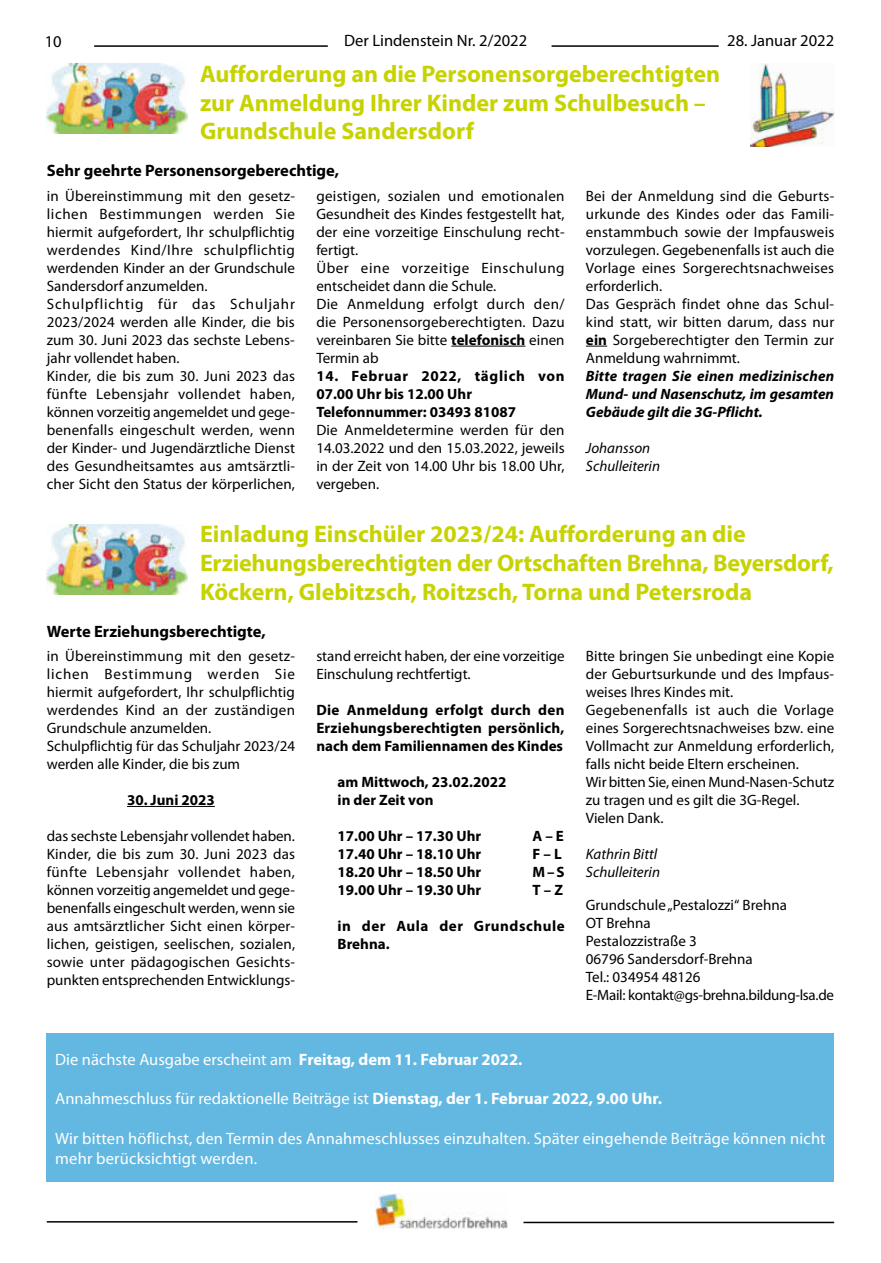
<style>
.page{position:relative;width:881px;height:1263px;background:#fff}
.page>*{position:absolute;margin:0;border:0;box-sizing:border-box;transform-origin:0 0}
.t1{font:700 24px/28.8px "Myriad Pro";color:#c7d300}
.t2{font:16.5px/19.8px "Myriad Pro";letter-spacing:.01em;color:#fff}
.t3{font:700 16.5px "Myriad Pro";color:#000}
.t4{font:16.5px "Myriad Pro";color:#000}
.t5{font:15px/18px "Myriad Pro";letter-spacing:.005em;color:#000}
.t6{font:700 15px/18px "Myriad Pro";color:#000}
.t7{font:italic 700 15px/18px "Myriad Pro";color:#000;text-align:justify}
.t8{font:italic 15px/18px "Myriad Pro";color:#000}
.t9{font:700 15px/18px "Myriad Pro";letter-spacing:.035em;color:#000}
.s1{font-weight:700}
</style>
<div class="page">
<hr style="left:94px;top:45px;width:234px;height:2px;background:#000">
<hr style="left:551px;top:45px;width:282px;height:2px;background:#000">
<div style="left:718px;top:33px;width:120px;height:15px;background:#fff"></div>
<hr style="left:47px;top:1221px;width:310px;height:1px;background:#000">
<hr style="left:523px;top:1222px;width:310px;height:1px;background:#000">
<img style="left:375px;top:1194px;width:132px;height:34px">
<hr style="left:451px;top:346px;width:74px;height:1px;background:#000">
<svg style="left:585px;top:346px;width:22px;height:1px"></svg>
<img style="left:47px;top:64px;width:140px;height:70px">
<img style="left:47px;top:524px;width:140px;height:70px">
<img style="left:750px;top:64px;width:83px;height:82px">
<hr style="left:127px;top:806px;width:88px;height:1px;background:#000">
<div style="left:47px;top:1033px;width:786px;height:149px;background:#63b8e1"></div>
<p class="t4" style="left:45px;top:32px;width:18px">10</p>
<p class="t4" style="left:344px;top:31px;width:184px">Der Lindenstein Nr. 2/2022</p>
<p class="t4" style="left:727px;top:30px;width:108px">28. Januar 2022</p>
<h1 class="t1" style="left:200px;top:59px;width:521px">Aufforderung an die Personensorgeberechtigten zur Anmeldung Ihrer Kinder zum Schulbesuch –<br>Grundschule Sandersdorf</h1>
<p class="t3" style="left:47px;top:160px;width:293px">Sehr geehrte Personensorgeberechtige,</p>
<p class="t5" style="left:47px;top:186px;width:250px">in Übereinstimmung mit den gesetz&shy;lichen Bestimmungen werden Sie hiermit aufgefordert, Ihr schulpflichtig werdendes Kind/Ihre schulpflichtig werdenden Kinder an der Grundschule Sandersdorf anzumelden.<br>Schulpflichtig für das Schuljahr 2023/2024 werden alle Kinder, die bis zum 30. Juni 2023 das sechste Lebens&shy;jahr vollendet haben.<br>Kinder, die bis zum 30. Juni 2023 das fünfte Lebensjahr vollendet haben, können vorzeitig angemeldet und gege&shy;benenfalls eingeschult werden, wenn der Kinder- und Jugendärztliche Dienst des Gesundheitsamtes aus amtsärztli&shy;cher Sicht den Status der körperlichen,</p>
<p class="t5" style="left:316px;top:186px;width:250px">geistigen, sozialen und emotionalen<br>Gesundheit des Kindes festgestellt hat, der eine vorzeitige Einschulung recht&shy;fertigt.<br>Über eine vorzeitige Einschulung entscheidet dann die Schule.<br>Die Anmeldung erfolgt durch den/ die Personensorgeberechtigten. Dazu vereinbaren Sie bitte <span class="s1">telefonisch</span> einen<br>Termin ab</p>
<p class="t5" style="left:585px;top:186px;width:250px">Bei der Anmeldung sind die Geburts&shy;urkunde des Kindes oder das Famili&shy;enstammbuch sowie der Impfausweis vorzulegen. Gegebenenfalls ist auch die Vorlage eines Sorgerechtsnachweises erforderlich.<br>Das Gespräch findet ohne das Schul&shy;kind statt, wir bitten darum, dass nur <span class="s1">ein</span> Sorgeberechtigter den Termin zur Anmeldung wahrnimmt.</p>
<p class="t7" style="left:585px;top:366px;width:250px">Bitte tragen Sie einen medizinischen Mund- und Nasenschutz, im gesamten Gebäude gilt die 3G-Pflicht.</p>
<p class="t8" style="left:585px;top:438px;width:76px">Johansson<br>Schulleiterin</p>
<p class="t6" style="left:316px;top:366px;width:250px">14. Februar 2022, täglich von<br>07.00 Uhr bis 12.00 Uhr<br>Telefonnummer: 03493 81087</p>
<p class="t5" style="left:316px;top:420px;width:250px;text-align:justify">Die Anmeldetermine werden für den 14.03.2022 und den 15.03.2022, jeweils in der Zeit von 14.00 Uhr bis 18.00 Uhr, vergeben.</p>
<h1 class="t1" style="left:200px;top:519px;width:635px">Einladung Einschüler 2023/24: Aufforderung an die<br>Erziehungsberechtigten der Ortschaften Brehna, Beyersdorf,<br>Köckern, Glebitzsch, Roitzsch, Torna und Petersroda</h1>
<p class="t3" style="left:47px;top:620px;width:220px">Werte Erziehungsberechtigte,</p>
<p class="t5" style="left:47px;top:647px;width:250px">in Übereinstimmung mit den gesetz&shy;lichen Bestimmung werden Sie hiermit aufgefordert, Ihr schulpflichtig werdendes Kind an der zuständigen Grundschule anzumelden.<br>Schulpflichtig für das Schuljahr 2023/24 werden alle Kinder, die bis zum</p>
<p class="t6" style="left:127px;top:790px;width:89px">30. Juni 2023</p>
<p class="t5" style="left:47px;top:827px;width:250px;text-align:justify">das sechste Lebensjahr vollendet haben.<br>Kinder, die bis zum 30. Juni 2023 das fünfte Lebensjahr vollendet haben, können vorzeitig angemeldet und gege&shy;benenfalls eingeschult werden, wenn sie aus amtsärztlicher Sicht einen körper&shy;lichen, geistigen, seelischen, sozialen, sowie unter pädagogischen Gesichts&shy;punkten entsprechenden Entwicklungs-</p>
<p class="t5" style="left:316px;top:647px;width:250px">stand erreicht haben, der eine vorzeitige<br>Einschulung rechtfertigt.</p>
<p class="t6" style="left:316px;top:700px;width:249px;text-align:justify">Die Anmeldung erfolgt durch den Erziehungsberechtigten persönlich, nach dem Familiennamen des Kindes</p>
<p class="t6" style="left:337px;top:772px;width:170px">am Mittwoch, 23.02.2022 in der Zeit von</p>
<p class="t6" style="left:337px;top:826px;width:145px">17.00 Uhr – 17.30 Uhr</p>
<p class="t6" style="left:532px;top:826px;width:33px">A – E</p>
<p class="t6" style="left:337px;top:844px;width:145px">17.40 Uhr – 18.10 Uhr</p>
<p class="t6" style="left:532px;top:844px;width:31px">F – L</p>
<p class="t6" style="left:337px;top:862px;width:145px">18.20 Uhr – 18.50 Uhr</p>
<p class="t6" style="left:532px;top:862px;width:34px">M – S</p>
<p class="t6" style="left:337px;top:880px;width:145px">19.00 Uhr – 19.30 Uhr</p>
<p class="t6" style="left:532px;top:880px;width:32px">T – Z</p>
<p class="t9" style="left:337px;top:916px;width:228px">in der Aula der Grundschule<br>Brehna.</p>
<p class="t5" style="left:585px;top:647px;width:250px">Bitte bringen Sie unbedingt eine Kopie der Geburtsurkunde und des Impfaus&shy;weises Ihres Kindes mit.<br>Gegebenenfalls ist auch die Vorlage eines Sorgerechtsnachweises bzw. eine Vollmacht zur Anmeldung erforderlich, falls nicht beide Eltern erscheinen.<br>Wir bitten Sie, einen Mund-Nasen-Schutz zu tragen und es gilt die 3G-Regel.<br>Vielen Dank.</p>
<p class="t8" style="left:585px;top:845px;width:76px">Kathrin Bittl<br>Schulleiterin</p>
<p class="t5" style="left:585px;top:896px;width:249px">Grundschule „Pestalozzi“ Brehna<br>OT Brehna<br>Pestalozzistraße 3<br>06796 Sandersdorf-Brehna<br>Tel.: 034954 48126<br>E-Mail: kontakt@gs-brehna.bildung-lsa.de</p>
<p class="t2" style="left:55px;top:1049px;width:468px">Die nächste Ausgabe erscheint am <span class="s1">Freitag, dem 11. Februar 2022.</span></p>
<p class="t2" style="left:55px;top:1088px;width:608px">Annahmeschluss für redaktionelle Beiträge ist <span class="s1">Dienstag, der 1. Februar 2022, 9.00 Uhr.</span></p>
<p class="t2" style="left:55px;top:1128px;width:771px">Wir bitten höflichst, den Termin des Annahmeschlusses einzuhalten. Später eingehende Beiträge können nicht mehr berücksichtigt werden.</p>
</div>
